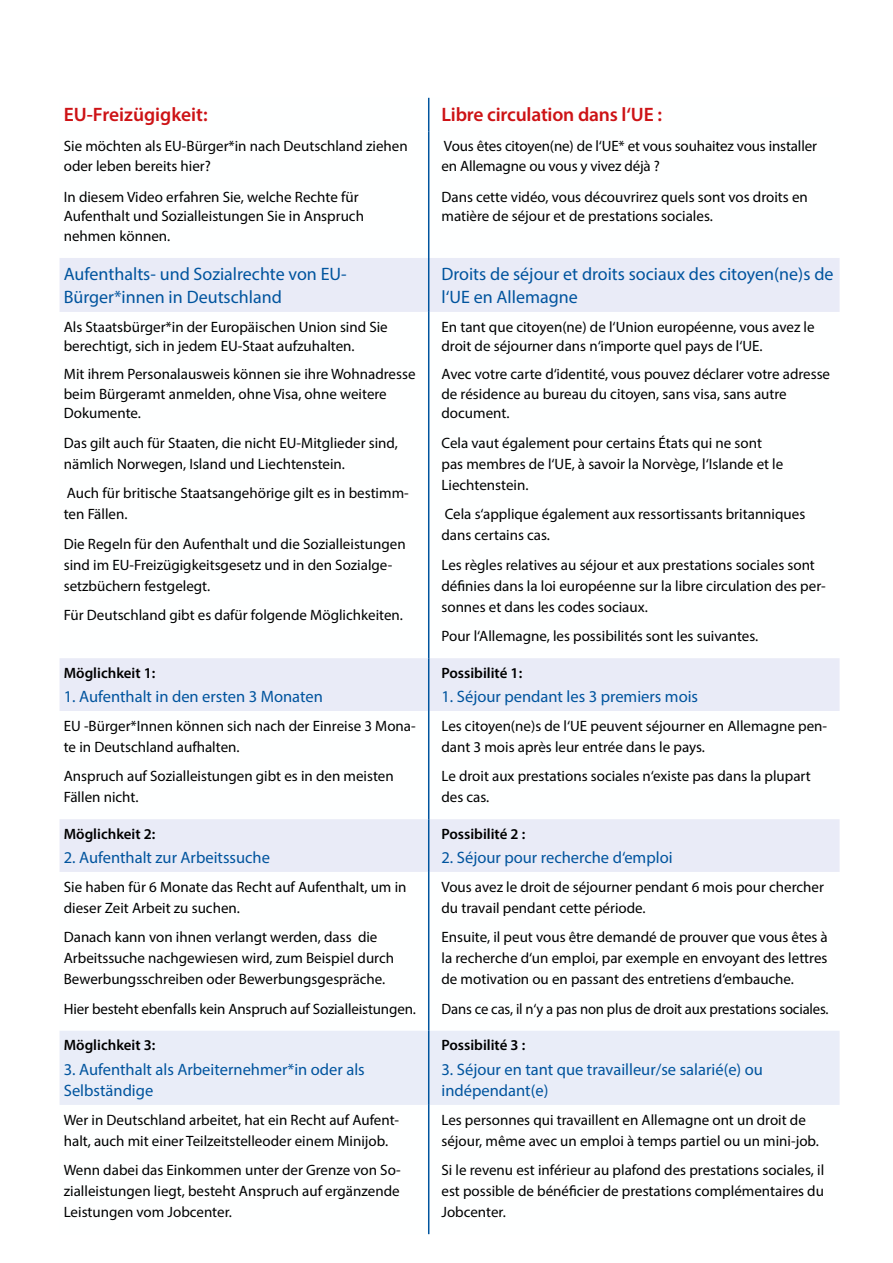
<style>
.page{position:relative;width:893px;height:1263px;background:#fff}
.page>*{position:absolute;margin:0;border:0;box-sizing:border-box;transform-origin:0 0}
.t1{font:600 19.5px "Myriad Pro";letter-spacing:-.01em;color:#cd1316}
.t2{font:18px/23.4px "Myriad Pro";color:#00549e}
.t3{font:16.5px/21.5px "Myriad Pro";color:#00549e}
.t4{font:15px/21px "Myriad Pro";color:#000}
.t5{font:600 15px "Myriad Pro";color:#000}
</style>
<div class="page">
<svg style="left:60px;top:258px;width:780px;height:614px"></svg>
<div style="left:60px;top:1031px;width:780px;height:74px;background:#e9edf8"></div>
<hr style="left:428px;top:98px;width:1px;height:34px;background:#00549e">
<hr style="left:428px;top:132px;width:1px;height:126px;background:#00549e">
<hr style="left:428px;top:258px;width:1px;height:54px;background:#00549e">
<hr style="left:428px;top:312px;width:1px;height:346px;background:#00549e">
<hr style="left:428px;top:658px;width:1px;height:53px;background:#00549e">
<hr style="left:428px;top:711px;width:1px;height:108px;background:#00549e">
<hr style="left:428px;top:819px;width:1px;height:53px;background:#00549e">
<hr style="left:428px;top:872px;width:1px;height:159px;background:#00549e">
<hr style="left:428px;top:1031px;width:1px;height:74px;background:#00549e">
<hr style="left:428px;top:1105px;width:1px;height:129px;background:#00549e">
<h1 class="t1" style="left:64px;top:102px;width:145px">EU-Freizügigkeit:</h1>
<h1 class="t1" style="left:441px;top:102px;width:222px">Libre circulation dans l‘UE :</h1>
<p class="t4" style="left:64px;top:136px;width:345px;line-height:19.5px">Sie möchten als EU-Bürger*in nach Deutschland ziehen oder leben bereits hier?</p>
<p class="t4" style="left:64px;top:187px;width:302px;line-height:19.5px">In diesem Video erfahren Sie, welche Rechte für<br>Aufenthalt und Sozialleistungen Sie in Anspruch nehmen können.</p>
<p class="t4" style="left:441px;top:136px;width:377px;line-height:19.5px">Vous êtes citoyen(ne) de l‘UE* et vous souhaitez vous installer en Allemagne ou vous y vivez déjà ?</p>
<p class="t4" style="left:441px;top:187px;width:368px;line-height:19.5px">Dans cette vidéo, vous découvrirez quels sont vos droits en matière de séjour et de prestations sociales.</p>
<p class="t2" style="left:64px;top:262px;width:285px">Aufenthalts- und Sozialrechte von EU-<br>Bürger*innen in Deutschland</p>
<p class="t2" style="left:441px;top:262px;width:394px">Droits de séjour et droits sociaux des citoyen(ne)s de l‘UE en Allemagne</p>
<p class="t4" style="left:64px;top:317px;width:326px;line-height:19.5px">Als Staatsbürger*in der Europäischen Union sind Sie berechtigt, sich in jedem EU-Staat aufzuhalten.</p>
<p class="t4" style="left:64px;top:364px;width:353px;line-height:19.5px">Mit ihrem Personalausweis können sie ihre Wohnadresse beim Bürgeramt anmelden, ohne Visa, ohne weitere<br>Dokumente.</p>
<p class="t4" style="left:64px;top:432px;width:336px">Das gilt auch für Staaten, die nicht EU-Mitglieder sind, nämlich Norwegen, Island und Liechtenstein.</p>
<p class="t4" style="left:64px;top:482px;width:346px">Auch für britische Staatsangehörige gilt es in bestimm&shy;ten Fällen.</p>
<p class="t4" style="left:64px;top:533px;width:343px">Die Regeln für den Aufenthalt und die Sozialleistungen sind im EU-Freizügigkeitsgesetz und in den Sozialge&shy;setzbüchern festgelegt.</p>
<p class="t4" style="left:64px;top:604px;width:341px">Für Deutschland gibt es dafür folgende Möglichkeiten.</p>
<p class="t4" style="left:441px;top:317px;width:375px;line-height:19.5px">En tant que citoyen(ne) de l‘Union européenne, vous avez le droit de séjourner dans n‘importe quel pays de l‘UE.</p>
<p class="t4" style="left:441px;top:364px;width:390px;line-height:19.5px">Avec votre carte d‘identité, vous pouvez déclarer votre adresse de résidence au bureau du citoyen, sans visa, sans autre document.</p>
<p class="t4" style="left:441px;top:432px;width:343px">Cela vaut également pour certains États qui ne sont pas membres de l‘UE, à savoir la Norvège, l‘Islande et le<br>Liechtenstein.</p>
<p class="t4" style="left:441px;top:503px;width:365px">Cela s‘applique également aux ressortissants britanniques dans certains cas.</p>
<p class="t4" style="left:441px;top:554px;width:386px">Les règles relatives au séjour et aux prestations sociales sont définies dans la loi européenne sur la libre circulation des per&shy;sonnes et dans les codes sociaux.</p>
<p class="t4" style="left:441px;top:625px;width:318px">Pour l‘Allemagne, les possibilités sont les suivantes.</p>
<p class="t5" style="left:64px;top:663px;width:93px">Möglichkeit 1:</p>
<p class="t3" style="left:64px;top:686px;width:261px">1. Aufenthalt in den ersten 3 Monaten</p>
<p class="t4" style="left:64px;top:715px;width:353px">EU -Bürger*Innen können sich nach der Einreise 3 Mona&shy;te in Deutschland aufhalten.</p>
<p class="t4" style="left:64px;top:765px;width:331px">Anspruch auf Sozialleistungen gibt es in den meisten<br>Fällen nicht.</p>
<p class="t5" style="left:64px;top:824px;width:93px">Möglichkeit 2:</p>
<p class="t3" style="left:64px;top:847px;width:208px">2. Aufenthalt zur Arbeitssuche</p>
<p class="t4" style="left:64px;top:876px;width:344px">Sie haben für 6 Monate das Recht auf Aufenthalt, um in dieser Zeit Arbeit zu suchen.</p>
<p class="t4" style="left:64px;top:926px;width:332px">Danach kann von ihnen verlangt werden, dass die<br>Arbeitssuche nachgewiesen wird, zum Beispiel durch<br>Bewerbungsschreiben oder Bewerbungsgespräche.</p>
<p class="t4" style="left:64px;top:998px;width:354px">Hier besteht ebenfalls kein Anspruch auf Sozialleistungen.</p>
<p class="t5" style="left:64px;top:1036px;width:93px">Möglichkeit 3:</p>
<p class="t3" style="left:64px;top:1058px;width:303px">3. Aufenthalt als Arbeiternehmer*in oder als<br>Selbständige</p>
<p class="t4" style="left:64px;top:1109px;width:337px">Wer in Deutschland arbeitet, hat ein Recht auf Aufent&shy;halt, auch mit einer Teilzeitstelleoder einem Minijob.</p>
<p class="t4" style="left:64px;top:1159px;width:339px;text-align:justify">Wenn dabei das Einkommen unter der Grenze von So&shy;zialleistungen liegt, besteht Anspruch auf ergänzende Leistungen vom Jobcenter.</p>
<p class="t5" style="left:441px;top:663px;width:82px">Possibilité 1:</p>
<p class="t3" style="left:441px;top:686px;width:258px">1. Séjour pendant les 3 premiers mois</p>
<p class="t4" style="left:441px;top:715px;width:387px">Les citoyen(ne)s de l‘UE peuvent séjourner en Allemagne pen&shy;dant 3 mois après leur entrée dans le pays.</p>
<p class="t4" style="left:441px;top:765px;width:371px">Le droit aux prestations sociales n‘existe pas dans la plupart des cas.</p>
<p class="t5" style="left:441px;top:824px;width:85px">Possibilité 2 :</p>
<p class="t3" style="left:441px;top:847px;width:233px">2. Séjour pour recherche d‘emploi</p>
<p class="t4" style="left:441px;top:876px;width:384px">Vous avez le droit de séjourner pendant 6 mois pour chercher du travail pendant cette période.</p>
<p class="t4" style="left:441px;top:926px;width:388px;text-align:justify">Ensuite, il peut vous être demandé de prouver que vous êtes à la recherche d‘un emploi, par exemple en envoyant des lettres de motivation ou en passant des entretiens d‘embauche.</p>
<p class="t4" style="left:441px;top:998px;width:389px">Dans ce cas, il n‘y a pas non plus de droit aux prestations sociales.</p>
<p class="t5" style="left:441px;top:1036px;width:85px">Possibilité 3 :</p>
<p class="t3" style="left:441px;top:1058px;width:323px">3. Séjour en tant que travailleur/se salarié(e) ou indépendant(e)</p>
<p class="t4" style="left:441px;top:1109px;width:379px">Les personnes qui travaillent en Allemagne ont un droit de séjour, même avec un emploi à temps partiel ou un mini-job.</p>
<p class="t4" style="left:441px;top:1159px;width:384px;text-align:justify">Si le revenu est inférieur au plafond des prestations sociales, il est possible de bénéficier de prestations complémentaires du Jobcenter.</p>
</div>
